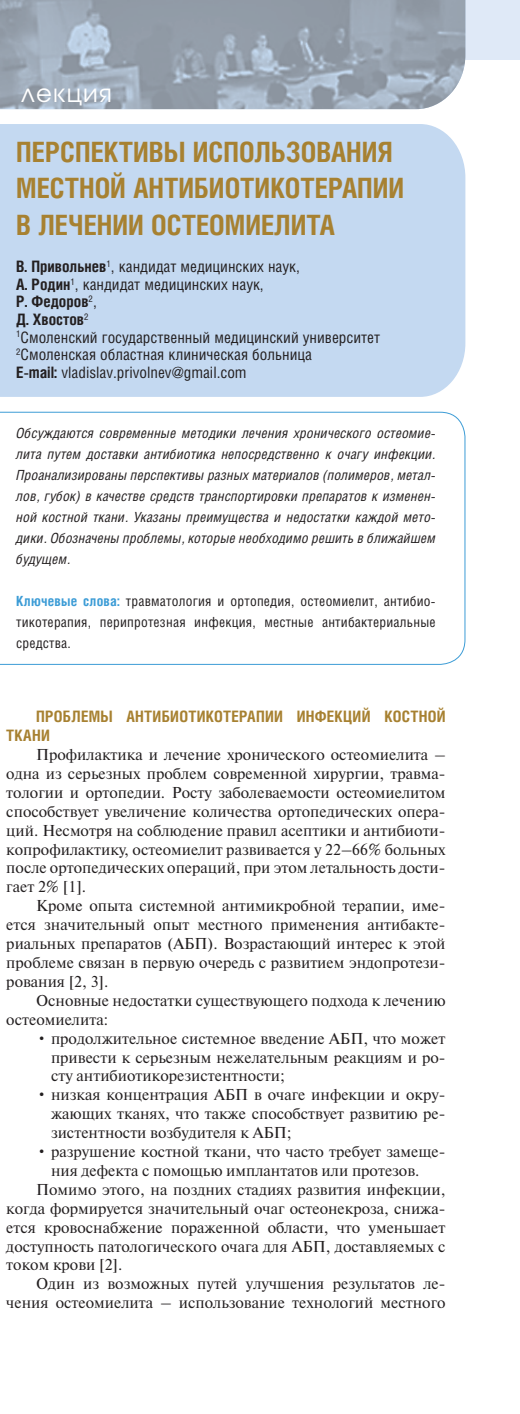
<style>
.page{position:relative;width:520px;height:1414px;background:#fff}
.page>*{position:absolute;margin:0;border:0;box-sizing:border-box;transform-origin:0 0}
.t1{font:700 28px/36.8px "Helios Cond";color:#a78131}
.t2{font:24.5px "Avant Garde Gothic C";letter-spacing:.05em;color:#fff}
.t3{font:15.75px/18.9px "Newton C";color:#231f20;text-align:justify}
.t4{font:15.75px/17.5px "Helios Cond";color:#231f20}
.t5{font:700 15.75px/18.9px "Helios Cond";letter-spacing:.015em;color:#a78131}
.t6{font:italic 14px/21px "Helios Cond";letter-spacing:.01em;color:#231f20;text-align:justify}
.t7{font:14px/21px "Helios Cond";letter-spacing:.015em;color:#231f20;text-align:justify}
.s1{font-weight:700}
.s2{font-weight:700;color:#3c9cd6}
</style>
<div class="page">
<div style="left:0;top:0;width:520px;height:60px;background:#dfe9f7"></div>
<svg style="left:0;top:0;width:416px;height:109px;background:#9aa5b3"></svg>
<img style="left:416px;top:0;width:49px;height:109px">
<div style="left:0;top:124px;width:465px;height:273px;background:#c4d9f1"></div>
<svg style="left:0;top:411px;width:466px;height:254px"></svg>
<h2 class="t2" style="left:21px;top:81px;width:92px">лекция</h2>
<h1 class="t1" style="left:16px;top:136px;width:389px">ПЕРСПЕКТИВЫ ИСПОЛЬЗОВАНИЯ<br>МЕСТНОЙ АНТИБИОТИКОТЕРАПИИ<br>В ЛЕЧЕНИИ ОСТЕОМИЕЛИТА</h1>
<p class="t4" style="left:16px;top:260px;width:365px"><span class="s1">В. Привольнев</span><sup>1</sup>, кандидат медицинских наук,<br><span class="s1">А. Родин</span><sup>1</sup>, кандидат медицинских наук,<br><span class="s1">Р. Федоров</span><sup>2</sup>,<br><span class="s1">Д. Хвостов</span><sup>2<br>1</sup>Смоленский государственный медицинский университет <sup>2</sup>Смоленская областная клиническая больница<br><span class="s1">E-mail:</span> vladislav.privolnev@gmail.com</p>
<p class="t6" style="left:16px;top:424px;width:421px">Обсуждаются современные методики лечения хронического остеомие&shy;лита путем доставки антибиотика непосредственно к очагу инфекции.<br>Проанализированы перспективы разных материалов (полимеров, метал&shy;лов, губок) в качестве средств транспортировки препаратов к изменен&shy;ной костной ткани. Указаны преимущества и недостатки каждой мето&shy;дики. Обозначены проблемы, которые необходимо решить в ближайшем будущем.</p>
<p class="t7" style="left:16px;top:592px;width:421px"><span class="s2">Ключевые слова:</span> травматология и ортопедия, остеомиелит, антибио&shy;тикотерапия, перипротезная инфекция, местные антибактериальные средства.</p>
<p class="t5" style="left:6px;top:709px;width:441px;text-indent:30px">ПРОБЛЕМЫ АНТИБИОТИКОТЕРАПИИ ИНФЕКЦИЙ КОСТНОЙ<br>ТКАНИ</p>
<p class="t3" style="left:6px;top:747px;width:441px;text-indent:30px">Профилактика и лечение хронического остеомиелита – одна из серьезных проблем современной хирургии, травма&shy;тологии и ортопедии. Росту заболеваемости остеомиелитом способствует увеличение количества ортопедических опера&shy;ций. Несмотря на соблюдение правил асептики и антибиоти&shy;копрофилактику, остеомиелит развивается у 22–66% больных после ортопедических операций, при этом летальность дости&shy;гает 2% [1].</p>
<p class="t3" style="left:6px;top:898px;width:441px;text-indent:30px">Кроме опыта системной антимикробной терапии, име&shy;ется значительный опыт местного применения антибакте&shy;риальных препаратов (АБП). Возрастающий интерес к этой проблеме связан в первую очередь с развитием эндопротези&shy;рования [2, 3].</p>
<p class="t3" style="left:6px;top:992px;width:441px;text-indent:30px">Основные недостатки существующего подхода к лечению остеомиелита:</p>
<p class="t3" style="left:51px;top:1030px;width:396px;text-indent:-15px">• продолжительное системное введение АБП, что может привести к серьезным нежелательным реакциям и ро&shy;сту антибиотикорезистентности;</p>
<p class="t3" style="left:51px;top:1087px;width:396px;text-indent:-15px">• низкая концентрация АБП в очаге инфекции и окру&shy;жающих тканях, что также способствует развитию ре&shy;зистентности возбудителя к АБП;</p>
<p class="t3" style="left:36px;top:1144px;width:411px">• разрушение костной ткани, что часто требует замеще-</p>
<p class="t3" style="left:51px;top:1163px;width:370px">ния дефекта с помощью имплантатов или протезов.</p>
<p class="t3" style="left:36px;top:1181px;width:411px">Помимо этого, на поздних стадиях развития инфекции,</p>
<p class="t3" style="left:6px;top:1200px;width:441px">когда формируется значительный очаг остеонекроза, снижа-</p>
<p class="t3" style="left:6px;top:1219px;width:441px">ется кровоснабжение пораженной области, что уменьшает</p>
<p class="t3" style="left:6px;top:1238px;width:441px">доступность патологического очага для АБП, доставляемых с</p>
<p class="t3" style="left:6px;top:1257px;width:118px">током крови [2].</p>
<p class="t3" style="left:36px;top:1276px;width:411px">Один из возможных путей улучшения результатов ле-</p>
<p class="t3" style="left:6px;top:1295px;width:441px">чения остеомиелита – использование технологий местного</p>
</div>
